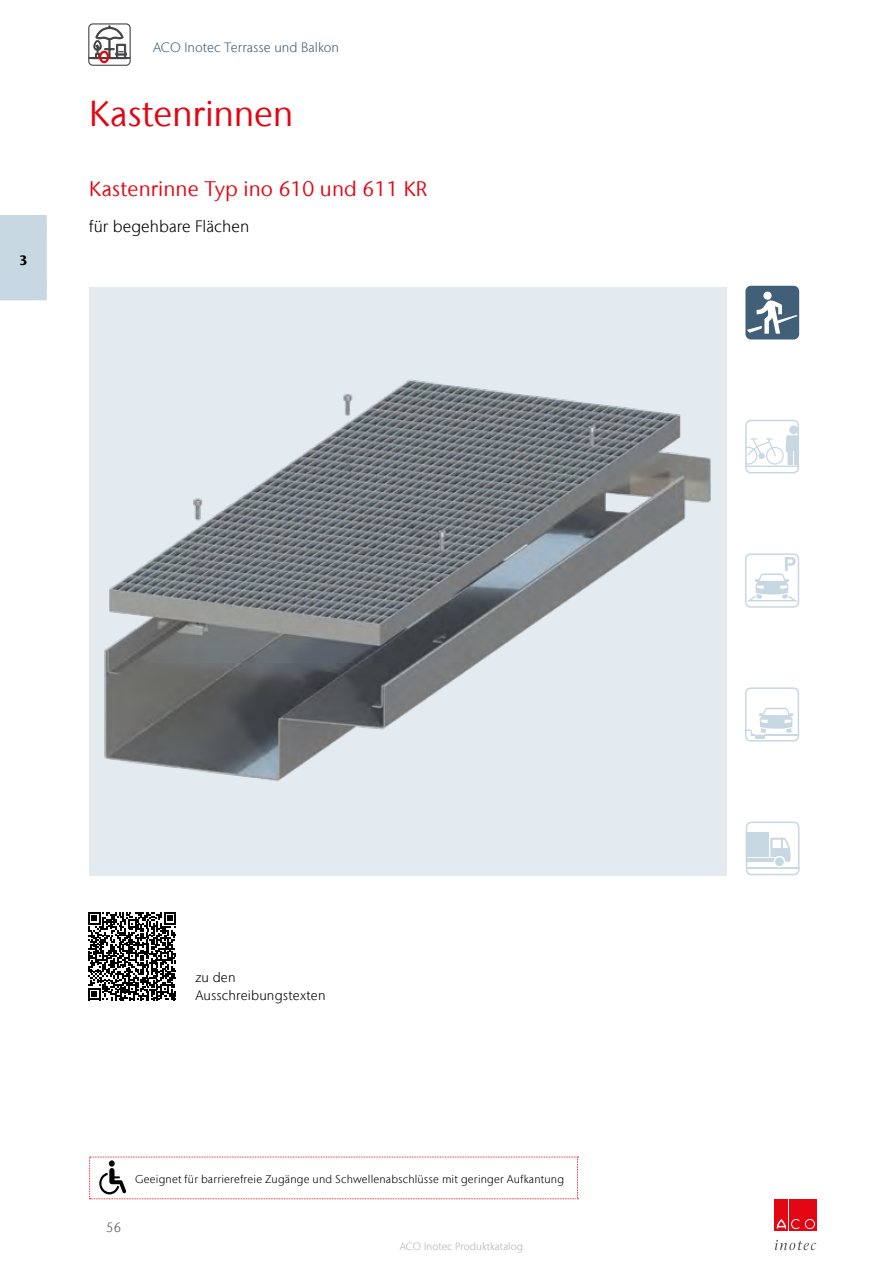
<style>
.page{position:relative;width:893px;height:1263px;background:#fff}
.page>*{position:absolute;margin:0;border:0;box-sizing:border-box;transform-origin:0 0}
.t1{font:36px "Stone Sans IIITC Com";letter-spacing:-.01em;color:#e30613}
.t2{font:21px "Stone Sans IIITC Com";letter-spacing:.005em;color:#e30613}
.t3{font:300 16.5px "Stone Sans IIITC Com";letter-spacing:.005em;color:#000}
.t4{font:300 13.5px "Stone Sans IIITC Com";letter-spacing:.005em;color:#415f77}
.t5{font:300 13.5px/17.9px "Stone Sans IIITC Com";letter-spacing:.01em;color:#000}
.t6{font:300 13.5px "Stone Sans IIITC Com";color:#575756}
.t7{font:700 13.5px "Stone Sans IIITC Com";color:#000}
.t8{font:300 11.25px "Stone Sans IIITC Com";letter-spacing:.02em;color:#000}
.t9{font:300 10.5px "Stone Sans IIITC Com";letter-spacing:.005em;color:#b3b2b2}
</style>
<div class="page">
<svg style="left:775px;top:1240px;width:41px;height:10px"></svg>
<div style="left:775px;top:1199px;width:13px;height:32px;background:#e30613"></div>
<div style="left:789px;top:1199px;width:13px;height:32px;background:#e30613"></div>
<svg style="left:776px;top:1218px;width:24px;height:12px"></svg>
<div style="left:803px;top:1199px;width:13px;height:32px;background:#e30613"></div>
<div style="left:804px;top:1218px;width:12px;height:12px;border:1px solid #e30613;border-radius:50%"></div>
<div style="left:806px;top:1220px;width:8px;height:8px;border:1px solid #e30613;border-radius:50%"></div>
<svg style="left:89px;top:24px;width:41px;height:41px"></svg>
<div style="left:88px;top:23px;width:43px;height:43px;border:1px solid #454446;border-radius:4px"></div>
<svg style="left:91px;top:25px;width:37px;height:32px"></svg>
<hr style="left:88px;top:57px;width:42px;height:2px;background:#454446">
<div style="left:99px;top:51px;width:10px;height:12px;border:2px solid #e30613;border-radius:50%"></div>
<div style="left:0;top:215px;width:47px;height:64px;background:#c7d8e2"></div>
<div style="left:0;top:279px;width:47px;height:21px;background:#c7d8e2"></div>
<div style="left:89px;top:287px;width:637px;height:588px;background:#e3ebf1"></div>
<img style="left:104px;top:380px;width:607px;height:402px">
<svg style="left:89px;top:1157px;width:489px;height:42px"></svg>
<svg style="left:88px;top:912px;width:88px;height:88px"></svg>
<div style="left:746px;top:554px;width:52px;height:53px;background:linear-gradient(to right,#fff,#fff);border-radius:5px"></div>
<svg style="left:748px;top:557px;width:48px;height:44px"></svg>
<div style="left:745px;top:553px;width:54px;height:55px;border:2px solid #c7d8e2;border-radius:5px"></div>
<div style="left:789px;top:425px;width:9px;height:9px;background:#c7d8e2;border-radius:50%"></div>
<svg style="left:748px;top:435px;width:48px;height:31px"></svg>
<hr style="left:745px;top:466px;width:54px;height:1px;background:#c7d8e2">
<div style="left:745px;top:420px;width:54px;height:53px;border:2px solid #c7d8e2;border-radius:5px"></div>
<hr style="left:751px;top:734px;width:48px;height:1px;background:#c7d8e2">
<svg style="left:748px;top:708px;width:46px;height:30px"></svg>
<div style="left:745px;top:687px;width:54px;height:54px;border:2px solid #c7d8e2;border-radius:5px"></div>
<hr style="left:746px;top:867px;width:53px;height:2px;background:#c7d8e2">
<div style="left:746px;top:832px;width:23px;height:25px;background:#c7d8e2"></div>
<div style="left:746px;top:857px;width:32px;height:6px;background:#c7d8e2"></div>
<svg style="left:770px;top:838px;width:21px;height:28px"></svg>
<div style="left:746px;top:821px;width:53px;height:54px;border:2px solid #c7d8e2;border-radius:5px"></div>
<div style="left:745px;top:286px;width:54px;height:53px;background:#415f77;border-radius:6px"></div>
<svg style="left:747px;top:300px;width:51px;height:34px"></svg>
<div style="left:763px;top:292px;width:9px;height:8px;background:#fff;border-radius:50%"></div>
<p class="t7" style="left:19px;top:251px;width:10px">3</p>
<p class="t4" style="left:153px;top:38px;width:187px">ACO Inotec Terrasse und Balkon</p>
<h1 class="t1" style="left:89px;top:91px;width:206px">Kastenrinnen</h1>
<h2 class="t2" style="left:89px;top:176px;width:340px">Kastenrinne Typ ino 610 und 611 KR</h2>
<h3 class="t3" style="left:89px;top:216px;width:162px">für begehbare Flächen</h3>
<p class="t5" style="left:195px;top:968px;width:132px">zu den<br>Ausschreibungstexten</p>
<p class="t6" style="left:106px;top:1219px;width:16px">56</p>
<p class="t8" style="left:135px;top:1172px;width:430px">Geeignet für barrierefreie Zugänge und Schwellenabschlüsse mit geringer Aufkantung</p>
<p class="t9" style="left:400px;top:1240px;width:125px">ACO Inotec Produktkatalog</p>
</div>
